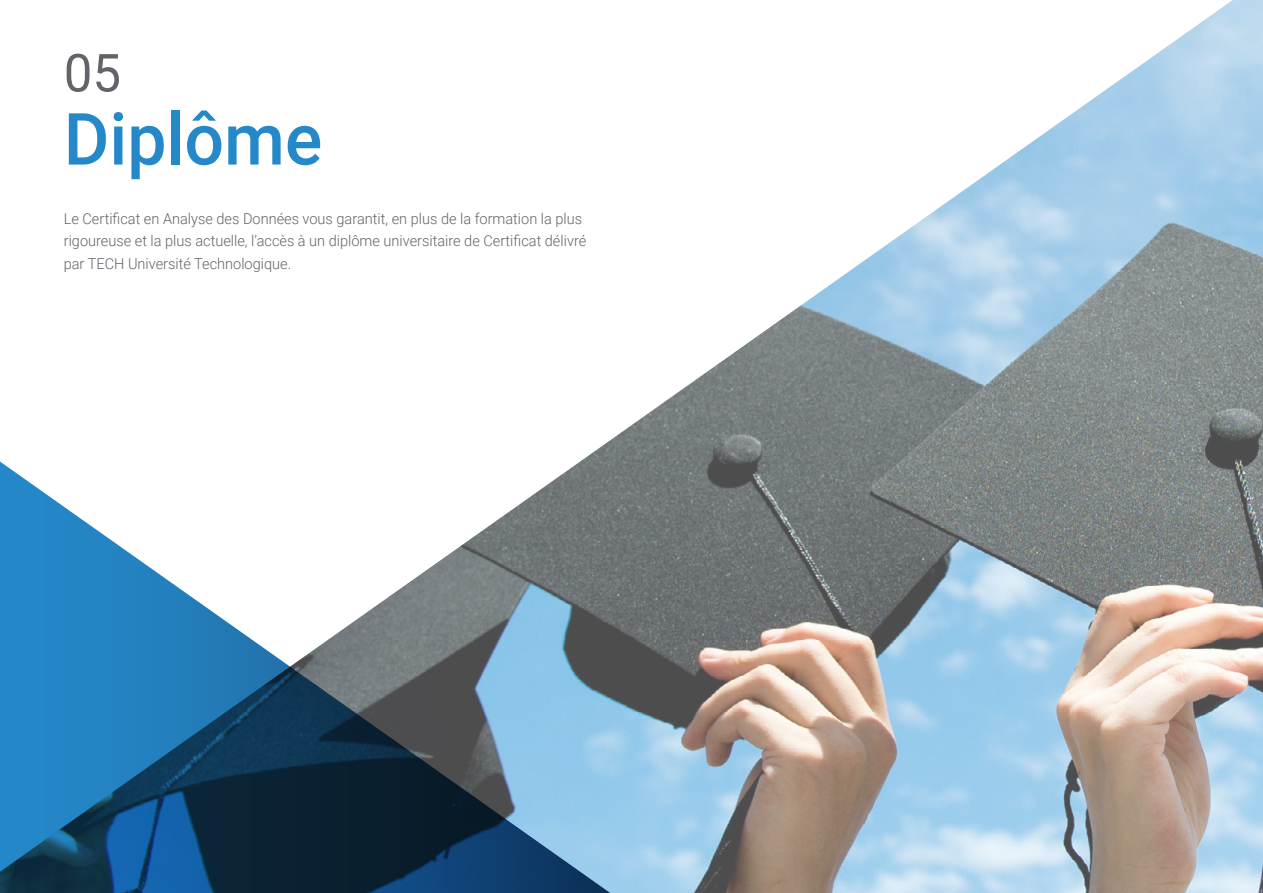
<style>
.page{position:relative;width:1263px;height:893px;background:#fff}
.page>*{position:absolute;margin:0;border:0;box-sizing:border-box;transform-origin:0 0}
.t1{font:500 72px "Roboto";color:#2488c9}
.t2{font:52.5px "Roboto";color:#61646a}
.t3{font:300 15px/22.5px "Roboto";color:#61646a}
</style>
<div class="page">
<img style="left:602px;top:0;width:661px;height:893px">
<svg style="left:0;top:446px;width:640px;height:447px"></svg>
<h2 class="t2" style="left:64px;top:36px;width:59px">05</h2>
<h1 class="t1" style="left:64px;top:89px;width:260px">Diplôme</h1>
<p class="t3" style="left:64px;top:207px;width:524px">Le Certificat en Analyse des Données vous garantit, en plus de la formation la plus rigoureuse et la plus actuelle, l’accès à un diplôme universitaire de Certificat délivré par TECH Université Technologique.</p>
</div>
